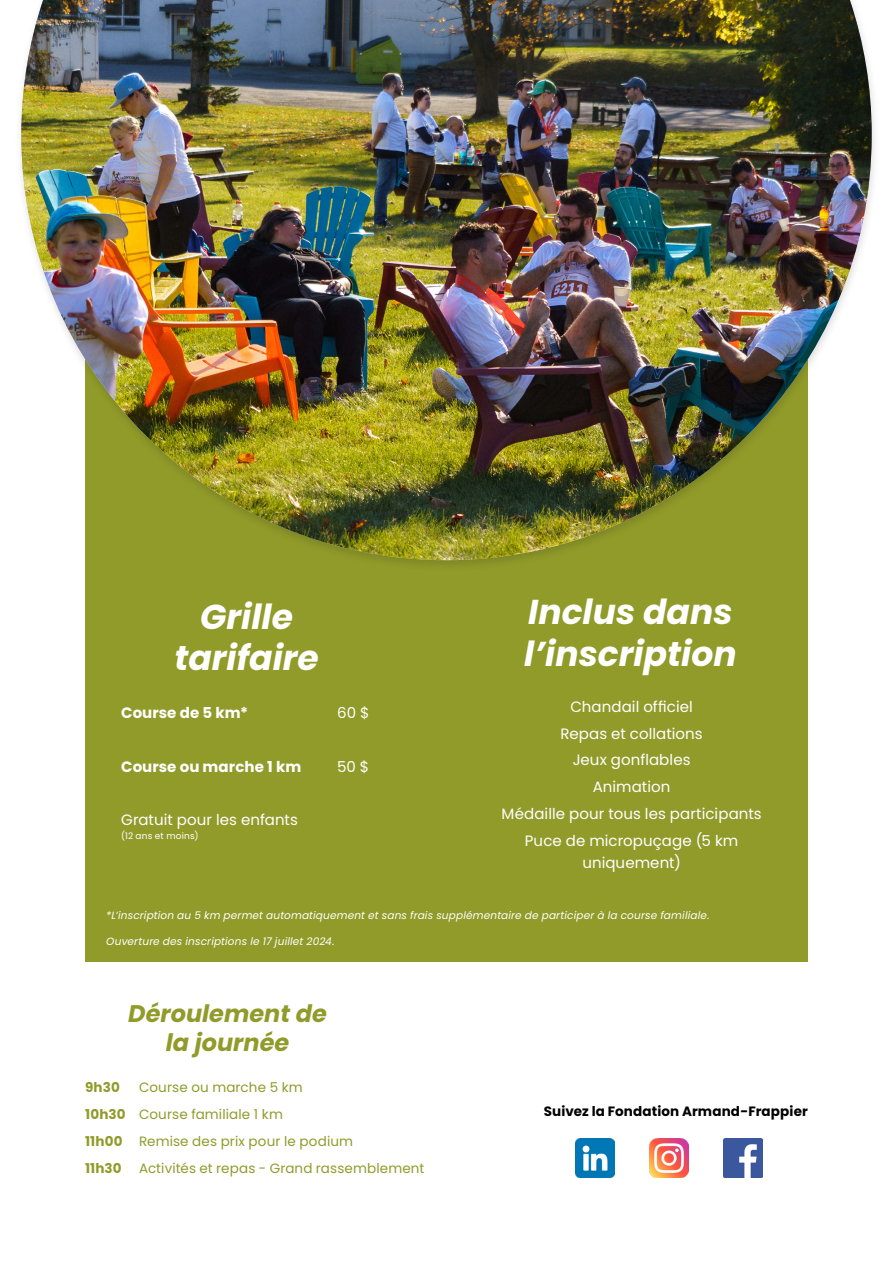
<style>
.page{position:relative;width:893px;height:1263px;background:#fff}
.page>*{position:absolute;margin:0;border:0;box-sizing:border-box;transform-origin:0 0}
.t1{font:italic 700 34.5px/41.4px "Poppins";color:#fff;text-align:center}
.t2{font:italic 700 24px/28.8px "Poppins";color:#919b2a;text-align:center}
.t3{font:15px/26.7px "Poppins";letter-spacing:.005em;color:#fff;text-align:center}
.t4{font:700 15px "Poppins";letter-spacing:.005em;color:#fff}
.t5{font:13.5px/26.7px "Poppins";letter-spacing:.01em;color:#919b2a}
.t6{font:700 13.5px "Poppins";letter-spacing:.01em;color:#000}
.t7{font:700 13.5px "Poppins";color:#919b2a}
.t8{font:italic 10.5px "Poppins";letter-spacing:.015em;color:#fff}
.t9{font:9px "Poppins";letter-spacing:.02em;color:#fff}
.s1{font-weight:700}
</style>
<div class="page">
<div style="left:85px;top:196px;width:723px;height:766px;background:#919b2a"></div>
<div style="left:14px;top:0;width:866px;height:573px;background:#000;opacity:.14"></div>
<img style="left:21px;top:0;width:851px;height:560px">
<div style="left:0;top:304px;width:53px;height:9px;background:#fff"></div>
<div style="left:0;top:313px;width:53px;height:106px;background:#fff"></div>
<div style="left:0;top:419px;width:53px;height:20px;background:#fff"></div>
<div style="left:0;top:439px;width:53px;height:45px;background:#fff"></div>
<div style="left:0;top:484px;width:53px;height:19px;background:#fff"></div>
<div style="left:0;top:503px;width:53px;height:437px;background:#fff"></div>
<img style="left:724px;top:1139px;width:39px;height:39px">
<img style="left:650px;top:1139px;width:39px;height:39px">
<img style="left:576px;top:1139px;width:39px;height:39px">
<h1 class="t1" style="left:174px;top:596px;width:146px">Grille tarifaire</h1>
<h1 class="t1" style="left:524px;top:592px;width:214px;text-align:left">Inclus dans l’inscription</h1>
<p class="t4" style="left:121px;top:704px;width:128px">Course de 5 km*</p>
<p class="t3" style="left:337px;top:700px;width:34px">60 $</p>
<p class="t4" style="left:121px;top:758px;width:182px">Course ou marche 1 km</p>
<p class="t3" style="left:337px;top:753px;width:34px">50 $</p>
<p class="t3" style="left:121px;top:807px;width:178px">Gratuit pour les enfants</p>
<p class="t9" style="left:121px;top:831px;width:79px">(12 ans et moins)</p>
<p class="t3" style="left:502px;top:693px;width:262px">Chandail officiel<br>Repas et collations<br>Jeux gonflables<br>Animation<br>Médaille pour tous les participants<br>Puce de micropuçage (5 km</p>
<p class="t3" style="left:582px;top:850px;width:100px">uniquement)</p>
<p class="t8" style="left:106px;top:909px;width:605px">*L’inscription au 5 km permet automatiquement et sans frais supplémentaire de participer à la course familiale.</p>
<p class="t8" style="left:106px;top:936px;width:230px">Ouverture des inscriptions le 17 juillet 2024.</p>
<h2 class="t2" style="left:128px;top:999px;width:200px">Déroulement de la journée</h2>
<p class="t5" style="left:85px;top:1074px;width:269px;text-indent:54px">Course ou marche 5 km<br><span class="s1">10h30</span> Course familiale 1 km<br><span class="s1">11h00</span> Remise des prix pour le podium<br><span class="s1">11h30</span></p>
<p class="t7" style="left:85px;top:1080px;width:36px">9h30</p>
<p class="t5" style="left:139px;top:1155px;width:287px">Activités et repas - Grand rassemblement</p>
<p class="t6" style="left:544px;top:1103px;width:266px">Suivez la Fondation Armand-Frappier</p>
</div>
